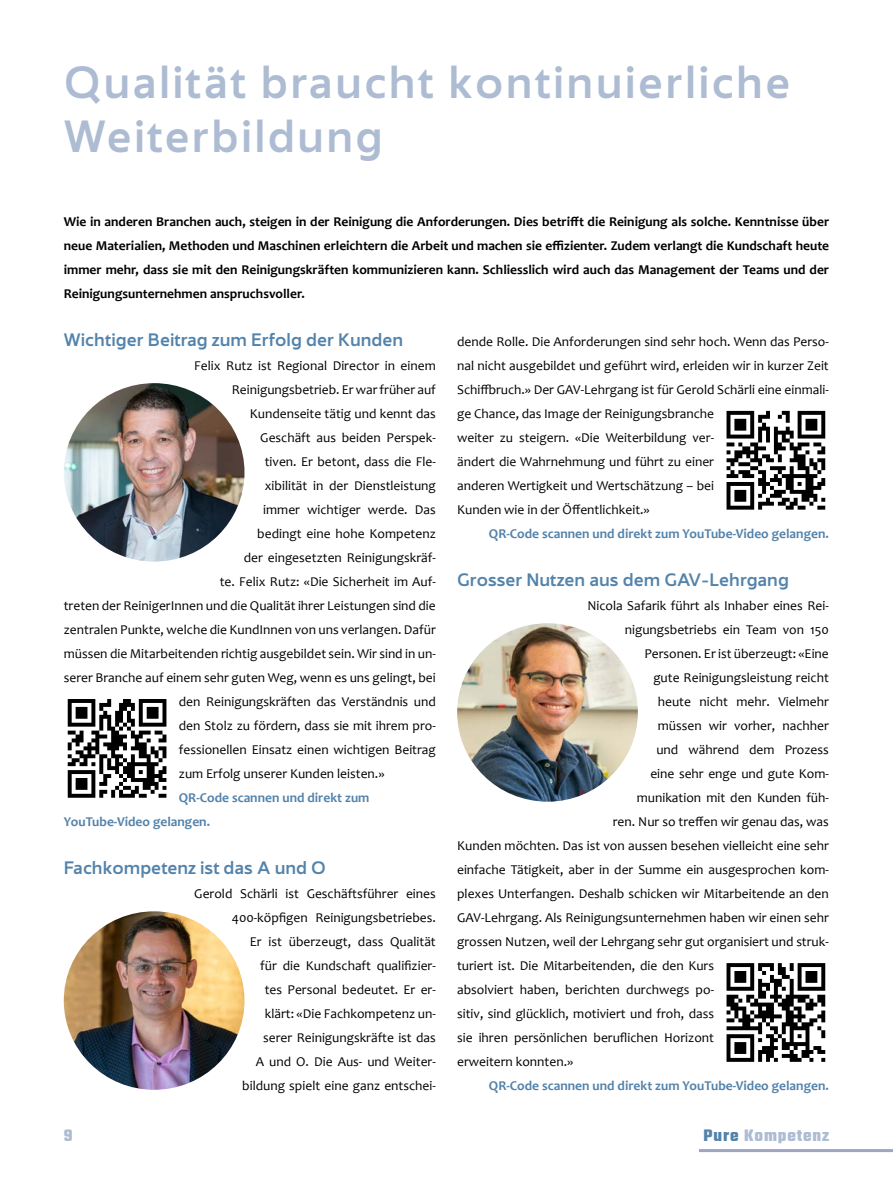
<style>
.page{position:relative;width:893px;height:1191px;background:#fff}
.page>*{position:absolute;margin:0;border:0;box-sizing:border-box;transform-origin:0 0}
.t1{font:600 45px/54px "Avram Sans";letter-spacing:.05em;color:#adbcd2}
.t2{font:600 18px "Avram Sans";color:#5383ab}
.t3{font:700 18px "Teko";letter-spacing:.05em;color:#adbcd2}
.t4{font:13.5px/24px "Candara";color:#000;text-align:right}
.t5{font:700 13.5px/24px "Candara";color:#000;text-align:justify}
.t6{font:700 13.5px/24px "Candara";color:#5383ab}
.s1{color:#5383ab}
</style>
<div class="page">
<hr style="left:699px;top:1149px;width:194px;height:3px;background:#9fa5c3">
<img style="left:64px;top:383px;width:180px;height:178px">
<svg style="left:68px;top:699px;width:98px;height:98px"></svg>
<svg style="left:726px;top:411px;width:99px;height:98px"></svg>
<img style="left:64px;top:911px;width:180px;height:178px">
<img style="left:457px;top:623px;width:181px;height:178px">
<svg style="left:726px;top:963px;width:99px;height:98px"></svg>
<h1 class="t1" style="left:64px;top:55px;width:728px">Qualität braucht kontinuierliche<br>Weiterbildung</h1>
<p class="t5" style="left:64px;top:209px;width:767px">Wie in anderen Branchen auch, steigen in der Reinigung die Anforderungen. Dies betrifft die Reinigung als solche. Kenntnisse über neue Materialien, Methoden und Maschinen erleichtern die Arbeit und machen sie effizienter. Zudem verlangt die Kundschaft heute immer mehr, dass sie mit den Reinigungskräften kommunizieren kann. Schliesslich wird auch das Management der Teams und der Reinigungsunternehmen anspruchsvoller.</p>
<h2 class="t2" style="left:64px;top:328px;width:341px">Wichtiger Beitrag zum Erfolg der Kunden</h2>
<p class="t4" style="left:194px;top:353px;width:243px">Felix Rutz ist Regional Director in einem</p>
<p class="t4" style="left:232px;top:377px;width:206px">Reinigungsbetrieb. Er war früher auf</p>
<p class="t4" style="left:250px;top:401px;width:188px">Kundenseite tätig und kennt das</p>
<p class="t4" style="left:260px;top:425px;width:177px">Geschäft aus beiden Perspek-</p>
<p class="t4" style="left:265px;top:449px;width:172px">tiven. Er betont, dass die Fle-</p>
<p class="t4" style="left:265px;top:473px;width:173px">xibilität in der Dienstleistung</p>
<p class="t4" style="left:263px;top:497px;width:174px">immer wichtiger werde. Das</p>
<p class="t4" style="left:257px;top:521px;width:180px">bedingt eine hohe Kompetenz</p>
<p class="t4" style="left:244px;top:545px;width:193px">der eingesetzten Reinigungskräf-</p>
<p class="t4" style="left:220px;top:569px;width:218px">te. Felix Rutz: «Die Sicherheit im Auf-</p>
<p class="t4" style="left:64px;top:593px;width:373px">treten der ReinigerInnen und die Qualität ihrer Leistungen sind die</p>
<p class="t4" style="left:64px;top:617px;width:374px">zentralen Punkte, welche die KundInnen von uns verlangen. Dafür</p>
<p class="t4" style="left:64px;top:641px;width:374px">müssen die Mitarbeitenden richtig ausgebildet sein. Wir sind in un-</p>
<p class="t4" style="left:64px;top:665px;width:374px">serer Branche auf einem sehr guten Weg, wenn es uns gelingt, bei</p>
<p class="t4" style="left:179px;top:689px;width:258px">den Reinigungskräften das Verständnis und</p>
<p class="t4" style="left:179px;top:713px;width:258px">den Stolz zu fördern, dass sie mit ihrem pro-</p>
<p class="t4" style="left:179px;top:737px;width:258px">fessionellen Einsatz einen wichtigen Beitrag</p>
<p class="t4" style="left:179px;top:761px;width:207px">zum Erfolg unserer Kunden leisten.»</p>
<p class="t6" style="left:64px;top:785px;width:307px;text-indent:115px">QR-Code scannen und direkt zum<br>YouTube-Video gelangen.</p>
<h2 class="t2" style="left:64px;top:856px;width:264px">Fachkompetenz ist das A und O</h2>
<p class="t4" style="left:194px;top:881px;width:243px">Gerold Schärli ist Geschäftsführer eines 400-köpfigen Reinigungsbetriebes.<br>Er ist überzeugt, dass Qualität<br>für die Kundschaft qualifizier-<br>tes Personal bedeutet. Er er-<br>klärt: «Die Fachkompetenz un-<br>serer Reinigungskräfte ist das<br>A und O. Die Aus- und Weiter-<br>bildung spielt eine ganz entschei-</p>
<p class="t4" style="left:457px;top:329px;width:373px;text-align:left">dende Rolle. Die Anforderungen sind sehr hoch. Wenn das Perso&shy;nal nicht ausgebildet und geführt wird, erleiden wir in kurzer Zeit Schiffbruch.» Der GAV-Lehrgang ist für Gerold Schärli eine einmali&shy;ge Chance, das Image der Reinigungsbranche<br>weiter zu steigern. «Die Weiterbildung ver-<br>ändert die Wahrnehmung und führt zu einer<br>anderen Wertigkeit und Wertschätzung – bei<br>Kunden wie in der Öffentlichkeit.»</p>
<p class="t6" style="left:489px;top:521px;width:341px">QR-Code scannen und direkt zum YouTube-Video gelangen.</p>
<h2 class="t2" style="left:457px;top:568px;width:333px">Grosser Nutzen aus dem GAV-Lehrgang</h2>
<p class="t4" style="left:587px;top:593px;width:243px">Nicola Safarik führt als Inhaber eines Rei-</p>
<p class="t4" style="left:625px;top:617px;width:205px">nigungsbetriebs ein Team von 150</p>
<p class="t4" style="left:644px;top:641px;width:186px">Personen. Er ist überzeugt: «Eine</p>
<p class="t4" style="left:653px;top:665px;width:177px">gute Reinigungsleistung reicht</p>
<p class="t4" style="left:658px;top:689px;width:173px">heute nicht mehr. Vielmehr</p>
<p class="t4" style="left:658px;top:713px;width:173px">müssen wir vorher, nachher</p>
<p class="t4" style="left:656px;top:737px;width:174px">und während dem Prozess</p>
<p class="t4" style="left:650px;top:761px;width:180px">eine sehr enge und gute Kom-</p>
<p class="t4" style="left:637px;top:785px;width:193px">munikation mit den Kunden füh-</p>
<p class="t4" style="left:613px;top:809px;width:217px">ren. Nur so treffen wir genau das, was</p>
<p class="t4" style="left:457px;top:833px;width:373px">Kunden möchten. Das ist von aussen besehen vielleicht eine sehr</p>
<p class="t4" style="left:457px;top:857px;width:373px">einfache Tätigkeit, aber in der Summe ein ausgesprochen kom-</p>
<p class="t4" style="left:457px;top:881px;width:373px">plexes Unterfangen. Deshalb schicken wir Mitarbeitende an den</p>
<p class="t4" style="left:457px;top:905px;width:373px">GAV-Lehrgang. Als Reinigungsunternehmen haben wir einen sehr</p>
<p class="t4" style="left:457px;top:929px;width:373px">grossen Nutzen, weil der Lehrgang sehr gut organisiert und struk-</p>
<p class="t4" style="left:457px;top:953px;width:258px">turiert ist. Die Mitarbeitenden, die den Kurs</p>
<p class="t4" style="left:457px;top:977px;width:258px">absolviert haben, berichten durchwegs po-</p>
<p class="t4" style="left:457px;top:1001px;width:258px">sitiv, sind glücklich, motiviert und froh, dass</p>
<p class="t4" style="left:457px;top:1025px;width:258px">sie ihren persönlichen beruflichen Horizont</p>
<p class="t4" style="left:457px;top:1049px;width:118px">erweitern konnten.»</p>
<p class="t6" style="left:489px;top:1073px;width:341px">QR-Code scannen und direkt zum YouTube-Video gelangen.</p>
<h2 class="t3" style="left:64px;top:1123px;width:10px">9</h2>
<h2 class="t3" style="left:704px;top:1123px;width:127px"><span class="s1">Pure</span> Kompetenz</h2>
</div>
